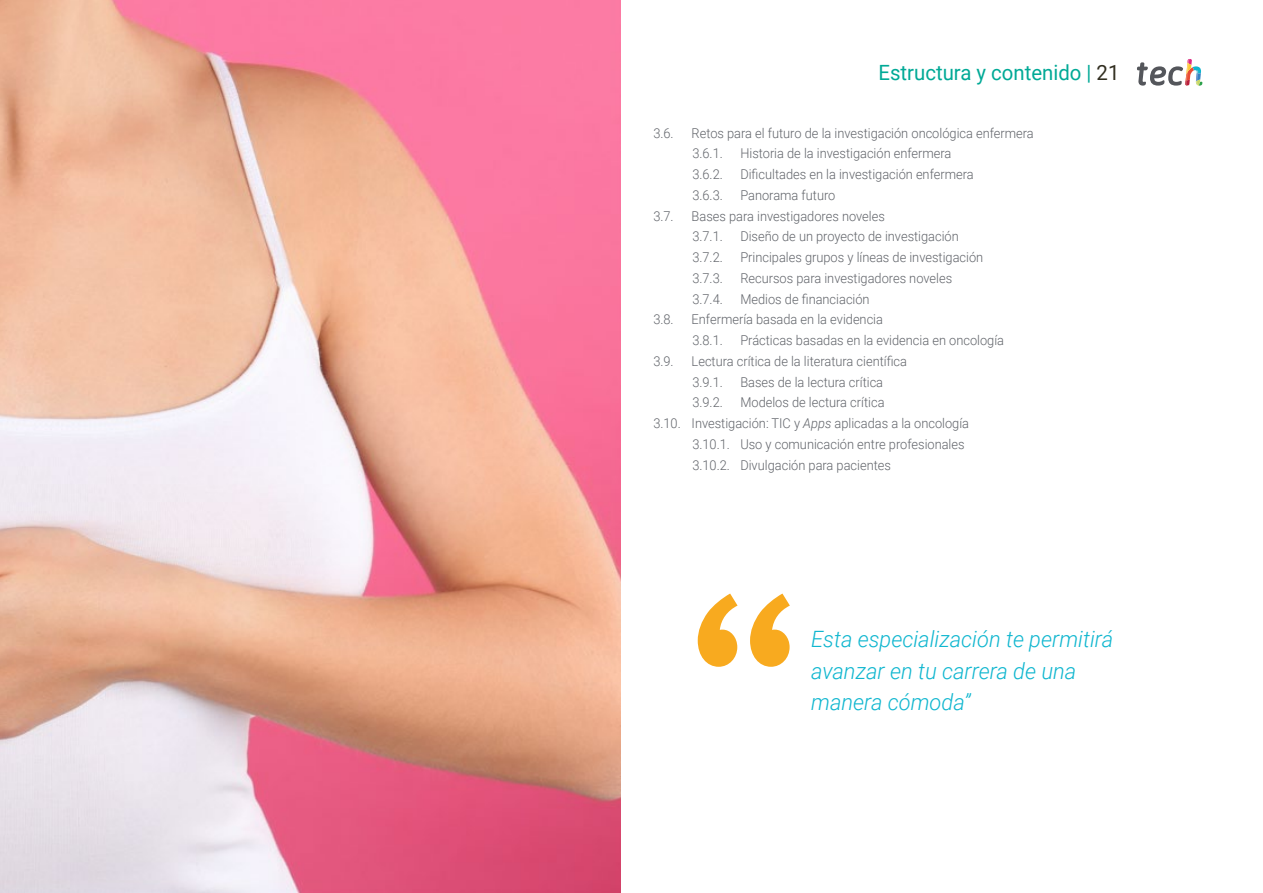
<style>
.page{position:relative;width:1263px;height:893px;background:#fff}
.page>*{position:absolute;margin:0;border:0;box-sizing:border-box;transform-origin:0 0}
.t1{font:italic 300 22.5px/31.5px "Roboto";color:#0fb6cf}
.t2{font:21px "Roboto";color:#00a996}
.t3{font:300 13.5px/20.7px "Roboto";color:#61646a;scale:.95 1}
.s1{color:#312e20}
.s2{font-style:italic}
</style>
<div class="page">
<img style="left:0;top:0;width:621px;height:893px">
<svg style="left:698px;top:594px;width:92px;height:73px"></svg>
<svg style="left:1137px;top:59px;width:65px;height:27px"></svg>
<h2 class="t2" style="left:878px;top:57px;width:242px">Estructura y contenido | <span class="s1">21</span></h2>
<p class="t3" style="left:653px;top:122px;width:23px">3.6.</p>
<p class="t3" style="left:692px;top:122px;width:362px">Retos para el futuro de la investigación oncológica enfermera<br>3.6.1.</p>
<p class="t3" style="left:740px;top:143px;width:224px">Historia de la investigación enfermera</p>
<p class="t3" style="left:692px;top:164px;width:34px">3.6.2.</p>
<p class="t3" style="left:740px;top:164px;width:247px">Dificultades en la investigación enfermera</p>
<p class="t3" style="left:692px;top:184px;width:34px">3.6.3.</p>
<p class="t3" style="left:740px;top:184px;width:102px">Panorama futuro</p>
<p class="t3" style="left:653px;top:205px;width:23px">3.7.</p>
<p class="t3" style="left:692px;top:205px;width:205px">Bases para investigadores noveles<br>3.7.1.</p>
<p class="t3" style="left:740px;top:226px;width:231px">Diseño de un proyecto de investigación</p>
<p class="t3" style="left:692px;top:247px;width:34px">3.7.2.</p>
<p class="t3" style="left:740px;top:247px;width:257px">Principales grupos y líneas de investigación</p>
<p class="t3" style="left:692px;top:267px;width:34px">3.7.3.</p>
<p class="t3" style="left:740px;top:267px;width:224px">Recursos para investigadores noveles</p>
<p class="t3" style="left:692px;top:288px;width:34px">3.7.4.</p>
<p class="t3" style="left:740px;top:288px;width:138px">Medios de financiación</p>
<p class="t3" style="left:653px;top:309px;width:23px">3.8.</p>
<p class="t3" style="left:692px;top:309px;width:203px">Enfermería basada en la evidencia<br>3.8.1.</p>
<p class="t3" style="left:740px;top:330px;width:279px">Prácticas basadas en la evidencia en oncología</p>
<p class="t3" style="left:653px;top:350px;width:23px">3.9.</p>
<p class="t3" style="left:692px;top:350px;width:228px">Lectura crítica de la literatura científica<br>3.9.1.</p>
<p class="t3" style="left:740px;top:371px;width:152px">Bases de la lectura crítica</p>
<p class="t3" style="left:692px;top:392px;width:34px">3.9.2.</p>
<p class="t3" style="left:740px;top:392px;width:153px">Modelos de lectura crítica</p>
<p class="t3" style="left:653px;top:413px;width:334px">3.10. Investigación: TIC y <span class="s2">Apps</span> aplicadas a la oncología</p>
<p class="t3" style="left:692px;top:433px;width:288px">3.10.1. Uso y comunicación entre profesionales</p>
<p class="t3" style="left:692px;top:454px;width:211px">3.10.2. Divulgación para pacientes</p>
<h1 class="t1" style="left:811px;top:622px;width:303px">Esta especialización te permitirá avanzar en tu carrera de una manera cómoda”</h1>
</div>
